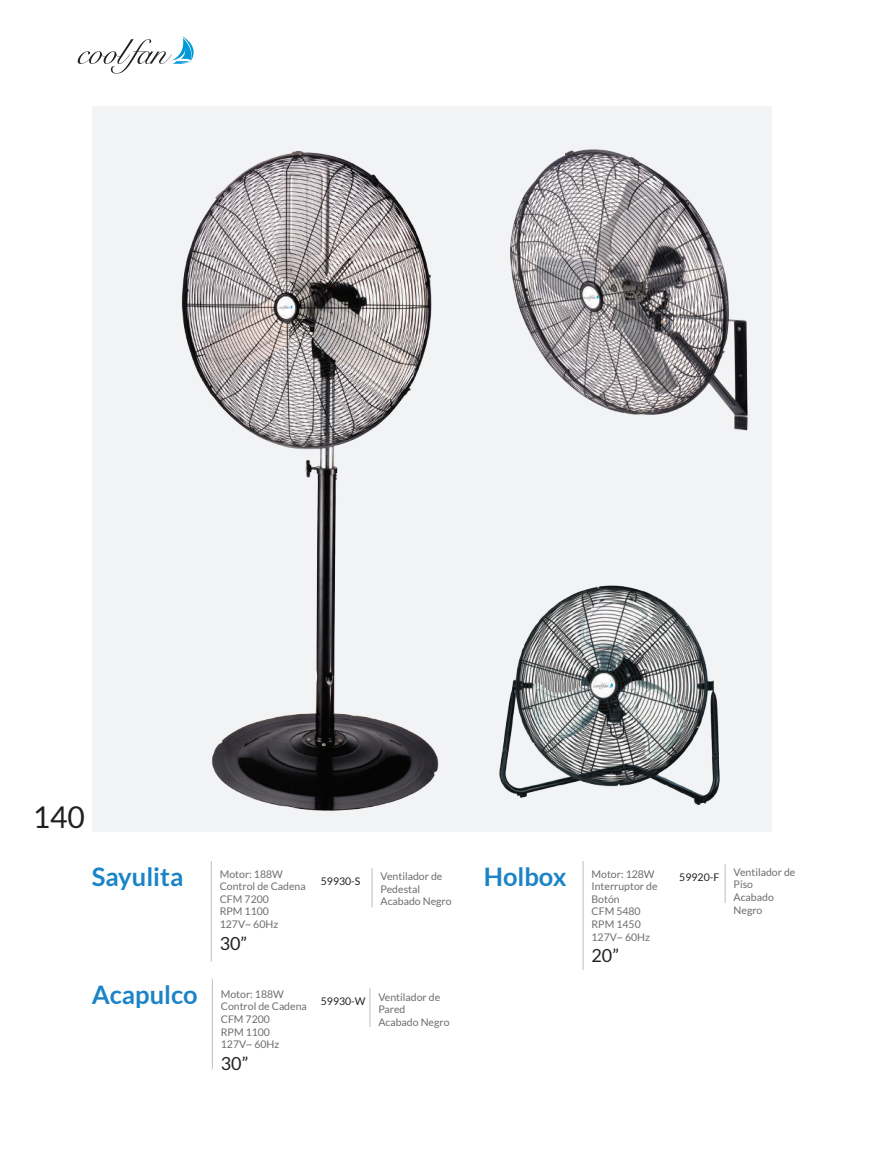
<style>
.page{position:relative;width:872px;height:1149px;background:#fff}
.page>*{position:absolute;margin:0;border:0;box-sizing:border-box;transform-origin:0 0}
.t1{font:30px "Lato";color:#231f20}
.t2{font:700 25.5px "Lato";color:#1b84c6}
.t3{font:18px "Lato";color:#231f20}
.t4{font:10.5px/12.6px "Lato";color:#6c6d70}
.t5{font:10.5px "Lato";color:#231f20}
</style>
<div class="page">
<svg style="left:78px;top:36px;width:116px;height:38px"></svg>
<div style="left:93px;top:106px;width:679px;height:725px;background:#f2f3f4"></div>
<img style="left:535px;top:585px;width:185px;height:220px">
<hr style="left:583px;top:860px;width:1px;height:109px;background:#bcbdc0">
<hr style="left:725px;top:863px;width:1px;height:39px;background:#bcbdc0">
<img style="left:535px;top:149px;width:213px;height:282px">
<img style="left:92px;top:131px;width:443px;height:688px">
<hr style="left:212px;top:978px;width:1px;height:90px;background:#bcbdc0">
<hr style="left:370px;top:987px;width:1px;height:39px;background:#bcbdc0">
<hr style="left:211px;top:860px;width:1px;height:101px;background:#bcbdc0">
<hr style="left:372px;top:868px;width:1px;height:39px;background:#bcbdc0">
<h1 class="t1" style="left:33px;top:800px;width:54px">140</h1>
<h2 class="t2" style="left:92px;top:862px;width:93px">Sayulita</h2>
<p class="t4" style="left:220px;top:867px;width:88px">Motor: 188W<br>Control de Cadena<br>CFM 7200<br>RPM 1100<br>127V~ 60Hz</p>
<h3 class="t3" style="left:220px;top:932px;width:29px">30”</h3>
<h2 class="t2" style="left:92px;top:979px;width:108px">Acapulco</h2>
<p class="t4" style="left:221px;top:987px;width:88px">Motor: 188W<br>Control de Cadena<br>CFM 7200<br>RPM 1100<br>127V~ 60Hz</p>
<h3 class="t3" style="left:221px;top:1052px;width:29px">30”</h3>
<p class="t5" style="left:321px;top:875px;width:41px">59930-S</p>
<p class="t4" style="left:380px;top:869px;width:73px">Ventilador de<br>Pedestal<br>Acabado Negro</p>
<p class="t5" style="left:321px;top:994px;width:46px">59930-W</p>
<p class="t4" style="left:378px;top:990px;width:73px">Ventilador de<br>Pared<br>Acabado Negro</p>
<h2 class="t2" style="left:484px;top:862px;width:84px">Holbox</h2>
<p class="t4" style="left:591px;top:867px;width:67px">Motor: 128W<br>Interruptor de<br>Botón<br>CFM 5480<br>RPM 1450<br>127V~ 60Hz</p>
<h3 class="t3" style="left:591px;top:945px;width:29px">20”</h3>
<p class="t5" style="left:679px;top:871px;width:42px">59920-F</p>
<p class="t4" style="left:733px;top:865px;width:63px">Ventilador de<br>Piso<br>Acabado<br>Negro</p>
</div>
